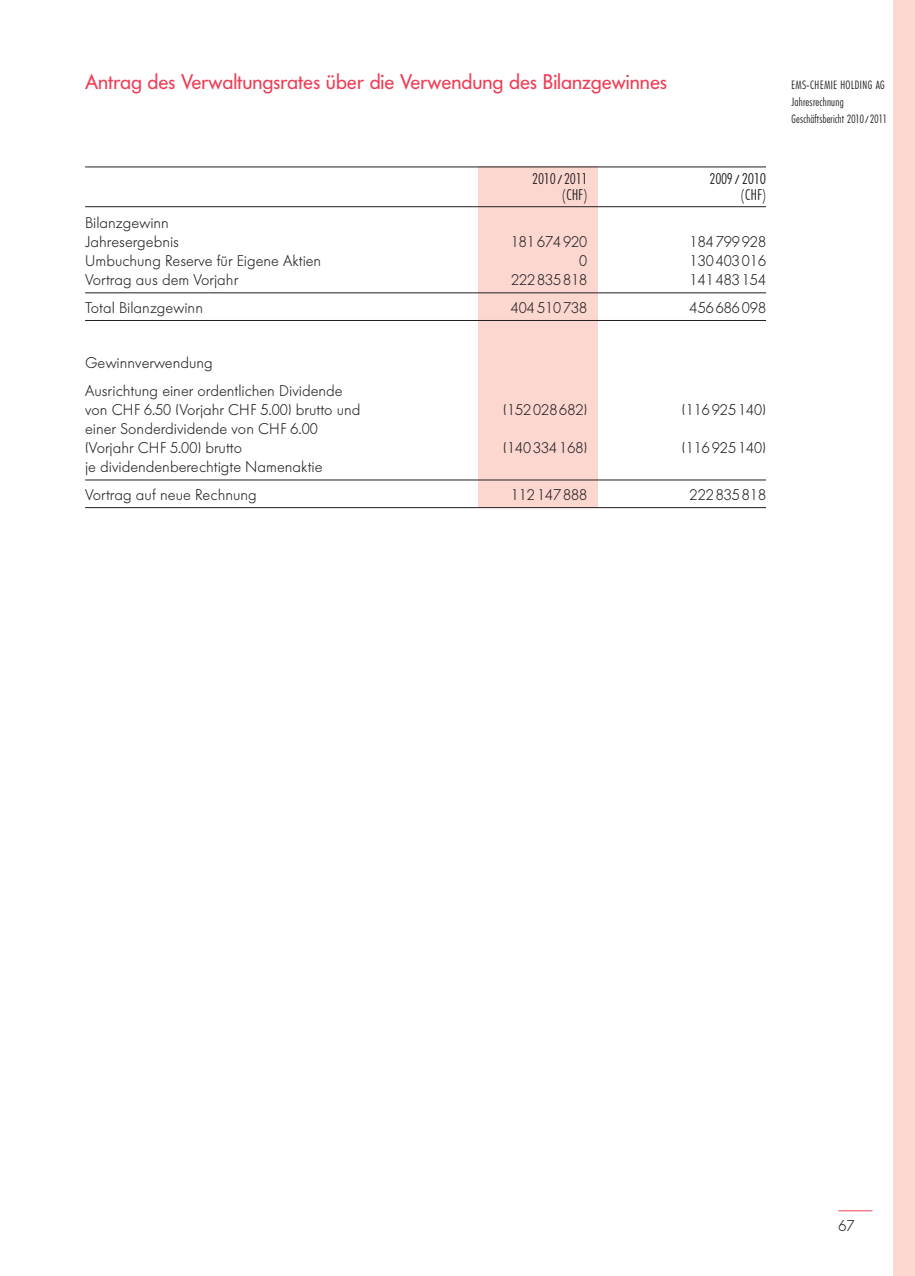
<style>
.page{position:relative;width:915px;height:1276px;background:#fff}
.page>*{position:absolute;margin:0;border:0;box-sizing:border-box;transform-origin:0 0}
.t1{font:21px "Futura BQ";color:#ee3d56}
.t2{font:300 15.45px/19.2px "Futura BQ";color:#231f20}
.t3{font:300 15.45px "Futura Condensed BQ";letter-spacing:.02em;color:#231f20}
.t4{font:300 12px/17px "Futura Condensed BQ";letter-spacing:.02em;color:#231f20}
</style>
<div class="page">
<div style="left:478px;top:166px;width:119px;height:342px;background:#fcd7d0"></div>
<hr style="left:85px;top:167px;width:680px;height:1px;background:#231f20">
<hr style="left:85px;top:206px;width:680px;height:1px;background:#231f20">
<hr style="left:85px;top:292px;width:680px;height:1px;background:#231f20">
<hr style="left:85px;top:320px;width:680px;height:1px;background:#231f20">
<hr style="left:85px;top:480px;width:680px;height:1px;background:#231f20">
<hr style="left:85px;top:507px;width:680px;height:1px;background:#231f20">
<hr style="left:838px;top:1210px;width:34px;height:1px;background:#ee3d56">
<div style="left:893px;top:0;width:21px;height:1276px;background:#fcd7d0"></div>
<h1 class="t1" style="left:85px;top:70px;width:583px">Antrag des Verwaltungsrates über die Verwendung des Bilanzgewinnes</h1>
<p class="t2" style="left:85px;top:213px;width:95px">Bilanzgewinn<br>Jahresergebnis</p>
<p class="t3" style="left:532px;top:170px;width:56px">2010/2011</p>
<p class="t3" style="left:709px;top:170px;width:58px">2009/2010</p>
<p class="t3" style="left:562px;top:186px;width:27px">(CHF)</p>
<p class="t3" style="left:740px;top:186px;width:27px">(CHF)</p>
<p class="t2" style="left:510px;top:232px;width:78px">181674920</p>
<p class="t2" style="left:689px;top:232px;width:78px">184799928</p>
<p class="t2" style="left:85px;top:251px;width:238px">Umbuchung Reserve für Eigene Aktien</p>
<p class="t2" style="left:579px;top:251px;width:10px">0</p>
<p class="t2" style="left:689px;top:251px;width:78px">130403016</p>
<p class="t2" style="left:85px;top:270px;width:154px">Vortrag aus dem Vorjahr</p>
<p class="t2" style="left:511px;top:270px;width:78px">222835818</p>
<p class="t2" style="left:689px;top:270px;width:78px">141483154</p>
<p class="t2" style="left:85px;top:298px;width:119px">Total Bilanzgewinn</p>
<p class="t2" style="left:510px;top:298px;width:78px">404510738</p>
<p class="t2" style="left:689px;top:298px;width:78px">456686098</p>
<p class="t2" style="left:85px;top:349px;width:259px;line-height:27.6px">Gewinnverwendung<br>Ausrichtung einer ordentlichen Dividende</p>
<p class="t2" style="left:85px;top:400px;width:277px">von CHF 6.50 (Vorjahr CHF 5.00) brutto und</p>
<p class="t2" style="left:503px;top:400px;width:85px">(152028682)</p>
<p class="t2" style="left:681px;top:400px;width:86px">(116925140)</p>
<p class="t2" style="left:85px;top:419px;width:234px">einer Sonderdividende von CHF 6.00 (Vorjahr CHF 5.00) brutto</p>
<p class="t2" style="left:503px;top:438px;width:86px">(140334168)</p>
<p class="t2" style="left:681px;top:438px;width:86px">(116925140)</p>
<p class="t2" style="left:85px;top:453px;width:239px;line-height:27.6px">je dividendenberechtigte Namenaktie<br>Vortrag auf neue Rechnung</p>
<p class="t2" style="left:510px;top:485px;width:78px">112147888</p>
<p class="t2" style="left:689px;top:485px;width:78px">222835818</p>
<p class="t4" style="left:791px;top:77px;width:97px">EMS-CHEMIE HOLDING AG<br>Jahresrechnung<br>Geschäftsbericht 2010/2011</p>
<p class="t2" style="left:838px;top:1216px;width:18px">67</p>
</div>
